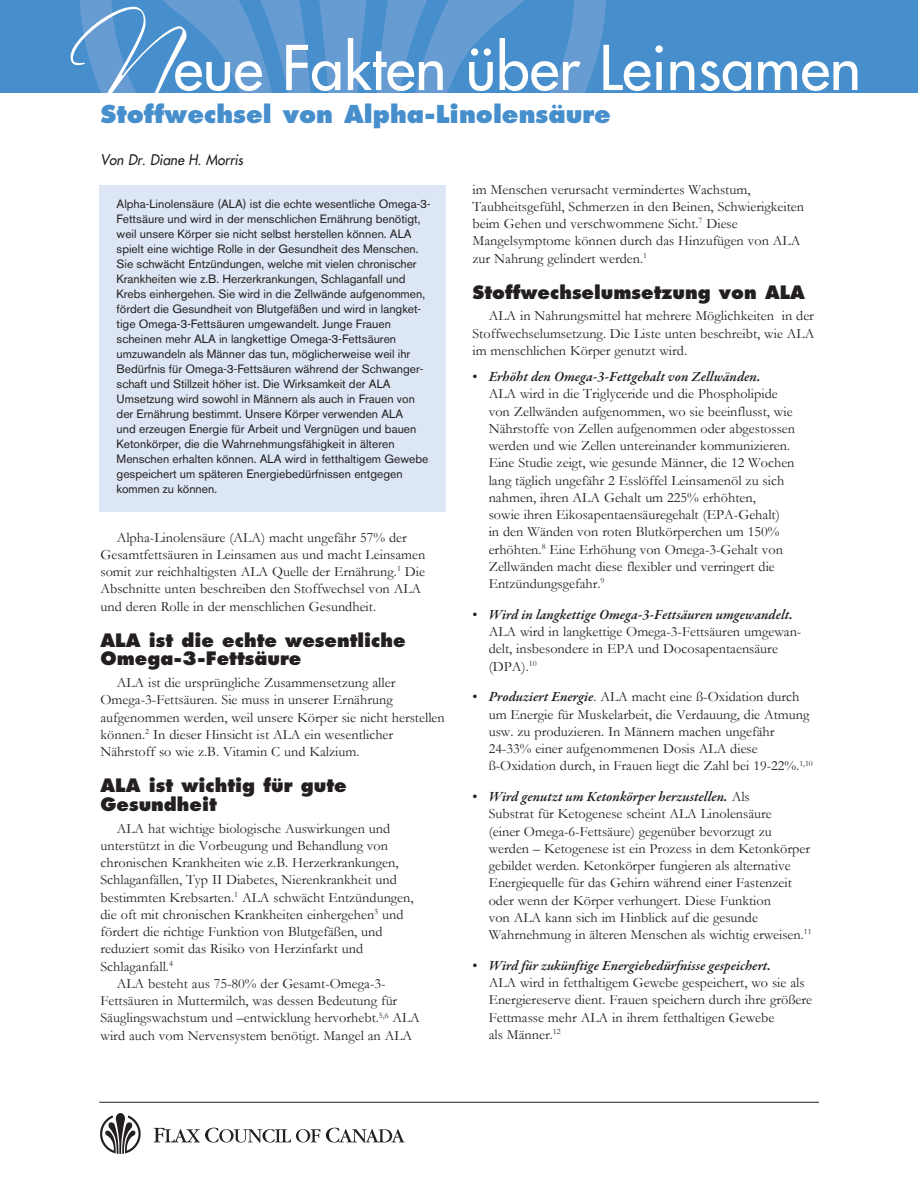
<style>
.page{position:relative;width:918px;height:1188px;background:#fff}
.page>*{position:absolute;margin:0;border:0;box-sizing:border-box;transform-origin:0 0}
.t1{font:60px "Futura";color:#fff}
.t2{font:800 24px "Futura";color:#468fcc}
.t3{font:800 18px/18.8px "Futura";color:#231f20}
.t4{font:italic 14.4px "Futura";color:#231f20;scale:.95 1}
.t5{font:14.25px/17.2px "Garamond";color:#231f20}
.t6{font:italic 600 14.25px "Garamond Premr Pro";color:#231f20}
.t7{font:12px/15px "Akzidenz Grotesk BE";color:#231f20}
.s1{font-family:"Garamond";font-weight:400;font-style:normal}
.s2{font-family:"Garamond Premr Pro";font-weight:600;font-style:italic}
</style>
<div class="page">
<div style="left:0;top:0;width:918px;height:93px;background:#468fcc"></div>
<img style="left:80px;top:0;width:526px;height:93px">
<hr style="left:99px;top:1102px;width:720px;height:1px;background:#231f20">
<img style="left:101px;top:1113px;width:40px;height:41px">
<svg style="left:154px;top:1128px;width:166px;height:15px"></svg>
<svg style="left:326px;top:1128px;width:79px;height:15px"></svg>
<svg style="left:70px;top:6px;width:117px;height:87px"></svg>
<div style="left:99px;top:185px;width:347px;height:327px;background:#dce6f4"></div>
<h1 class="t1" style="left:174px;top:29px;width:689px">eue Fakten über Leinsamen</h1>
<h2 class="t2" style="left:100px;top:99px;width:512px">Stoffwechsel von Alpha-Linolensäure</h2>
<p class="t4" style="left:100px;top:151px;width:152px">Von Dr. Diane H. Morris</p>
<p class="t7" style="left:117px;top:196px;width:316px">Alpha-Linolensäure (ALA) ist die echte wesentliche Omega-3- Fettsäure und wird in der menschlichen Ernährung benötigt, weil unsere Körper sie nicht selbst herstellen können. ALA spielt eine wichtige Rolle in der Gesundheit des Menschen.<br>Sie schwächt Entzündungen, welche mit vielen chronischer Krankheiten wie z.B. Herzerkrankungen, Schlaganfall und Krebs einhergehen. Sie wird in die Zellwände aufgenommen, fördert die Gesundheit von Blutgefäßen und wird in langket&shy;tige Omega-3-Fettsäuren umgewandelt. Junge Frauen scheinen mehr ALA in langkettige Omega-3-Fettsäuren umzuwandeln als Männer das tun, möglicherweise weil ihr Bedürfnis für Omega-3-Fettsäuren während der Schwanger&shy;schaft und Stillzeit höher ist. Die Wirksamkeit der ALA Umsetzung wird sowohl in Männern als auch in Frauen von der Ernährung bestimmt. Unsere Körper verwenden ALA<br>und erzeugen Energie für Arbeit und Vergnügen und bauen Ketonkörper, die die Wahrnehmungsfähigkeit in älteren Menschen erhalten können. ALA wird in fetthaltigem Gewebe gespeichert um späteren Energiebedürfnissen entgegen kommen zu können.</p>
<p class="t5" style="left:100px;top:528px;width:326px;text-indent:16px">Alpha-Linolensäure (ALA) macht ungefähr 57% der Gesamtfettsäuren in Leinsamen aus und macht Leinsamen somit zur reichhaltigsten ALA Quelle der Ernährung.<sup>1</sup> Die Abschnitte unten beschreiben den Stoffwechsel von ALA und deren Rolle in der menschlichen Gesundheit.</p>
<p class="t3" style="left:100px;top:631px;width:307px">ALA ist die echte wesentliche<br>Omega-3-Fettsäure</p>
<p class="t5" style="left:101px;top:674px;width:346px;text-indent:16px">ALA ist die ursprüngliche Zusammensetzung aller Omega-3-Fettsäuren. Sie muss in unserer Ernährung aufgenommen werden, weil unsere Körper sie nicht herstellen können.<sup>2</sup> In dieser Hinsicht ist ALA ein wesentlicher Nährstoff so wie z.B. Vitamin C und Kalzium.</p>
<p class="t3" style="left:100px;top:776px;width:248px">ALA ist wichtig für gute<br>Gesundheit</p>
<p class="t5" style="left:117px;top:819px;width:275px">ALA hat wichtige biologische Auswirkungen und</p>
<p class="t5" style="left:100px;top:837px;width:289px">unterstützt in die Vorbeugung und Behandlung von</p>
<p class="t5" style="left:100px;top:854px;width:300px">chronischen Krankheiten wie z.B. Herzerkrankungen,</p>
<p class="t5" style="left:100px;top:871px;width:298px">Schlaganfällen, Typ II Diabetes, Nierenkrankheit und</p>
<p class="t5" style="left:100px;top:888px;width:315px">bestimmten Krebsarten.<sup>1</sup> ALA schwächt Entzündungen,</p>
<p class="t5" style="left:101px;top:906px;width:304px">die oft mit chronischen Krankheiten einhergehen<sup>3</sup> und</p>
<p class="t5" style="left:100px;top:923px;width:284px">fördert die richtige Funktion von Blutgefäßen, und</p>
<p class="t5" style="left:100px;top:940px;width:264px">reduziert somit das Risiko von Herzinfarkt und</p>
<p class="t5" style="left:100px;top:957px;width:74px">Schlaganfall.<sup>4</sup></p>
<p class="t5" style="left:117px;top:975px;width:270px">ALA besteht aus 75-80% der Gesamt-Omega-3-</p>
<p class="t5" style="left:100px;top:992px;width:298px">Fettsäuren in Muttermilch, was dessen Bedeutung für</p>
<p class="t5" style="left:100px;top:1009px;width:321px">Säuglingswachstum und –entwicklung hervorhebt.<sup>5,6</sup> ALA</p>
<p class="t5" style="left:100px;top:1026px;width:313px">wird auch vom Nervensystem benötigt. Mangel an ALA</p>
<p class="t5" style="left:472px;top:180px;width:333px">im Menschen verursacht vermindertes Wachstum, Taubheitsgefühl, Schmerzen in den Beinen, Schwierigkeiten beim Gehen und verschwommene Sicht.<sup>7</sup> Diese Mangelsymptome können durch das Hinzufügen von ALA zur Nahrung gelindert werden.<sup>1</sup></p>
<p class="t3" style="left:472px;top:283px;width:334px">Stoffwechselumsetzung von ALA</p>
<p class="t5" style="left:472px;top:307px;width:343px;text-align:justify;text-indent:16px">ALA in Nahrungsmittel hat mehrere Möglichkeiten in der Stoffwechselumsetzung. Die Liste unten beschreibt, wie ALA im menschlichen Körper genutzt wird.</p>
<p class="t6" style="left:472px;top:368px;width:290px"><span class="s1">•</span> Erhöht den Omega-3-Fettgehalt von Zellwänden.</p>
<p class="t5" style="left:489px;top:385px;width:308px">ALA wird in die Triglyceride und die Phospholipide von Zellwänden aufgenommen, wo sie beeinflusst, wie Nährstoffe von Zellen aufgenommen oder abgestossen werden und wie Zellen untereinander kommunizieren.<br>Eine Studie zeigt, wie gesunde Männer, die 12 Wochen lang täglich ungefähr 2 Esslöffel Leinsamenöl zu sich nahmen, ihren ALA Gehalt um 225% erhöhten,<br>sowie ihren Eikosapentaensäuregehalt (EPA-Gehalt)<br>in den Wänden von roten Blutkörperchen um 150% erhöhten.<sup>8</sup> Eine Erhöhung von Omega-3-Gehalt von Zellwänden macht diese flexibler und verringert die Entzündungsgefahr.<sup>9</sup></p>
<p class="t6" style="left:472px;top:606px;width:322px"><span class="s1">•</span> Wird in langkettige Omega-3-Fettsäuren umgewandelt.</p>
<p class="t5" style="left:489px;top:623px;width:314px">ALA wird in langkettige Omega-3-Fettsäuren umgewan&shy;delt, insbesondere in EPA und Docosapentaensäure (DPA).<sup>10</sup></p>
<p class="t5" style="left:489px;top:688px;width:326px;text-indent:-16px">• <span class="s2">Produziert Energie</span>. ALA macht eine ß-Oxidation durch um Energie für Muskelarbeit, die Verdauung, die Atmung usw. zu produzieren. In Männern machen ungefähr 24-33% einer aufgenommenen Dosis ALA diese ß-Oxidation durch, in Frauen liegt die Zahl bei 19-22%.<sup>1,10</sup></p>
<p class="t6" style="left:473px;top:788px;width:279px"><span class="s1">•</span> Wird genutzt um Ketonkörper herzustellen. <span class="s1">Als</span></p>
<p class="t5" style="left:489px;top:805px;width:325px">Substrat für Ketogenese scheint ALA Linolensäure<br>(einer Omega-6-Fettsäure) gegenüber bevorzugt zu werden – Ketogenese ist ein Prozess in dem Ketonkörper gebildet werden. Ketonkörper fungieren als alternative Energiequelle für das Gehirn während einer Fastenzeit oder wenn der Körper verhungert. Diese Funktion<br>von ALA kann sich im Hinblick auf die gesunde Wahrnehmung in älteren Menschen als wichtig erweisen.<sup>11</sup></p>
<p class="t6" style="left:472px;top:957px;width:300px"><span class="s1">•</span> Wird für zukünftige Energiebedürfnisse gespeichert.</p>
<p class="t5" style="left:489px;top:974px;width:325px">ALA wird in fetthaltigem Gewebe gespeichert, wo sie als Energiereserve dient. Frauen speichern durch ihre größere Fettmasse mehr ALA in ihrem fetthaltigen Gewebe<br>als Männer.<sup>12</sup></p>
</div>
